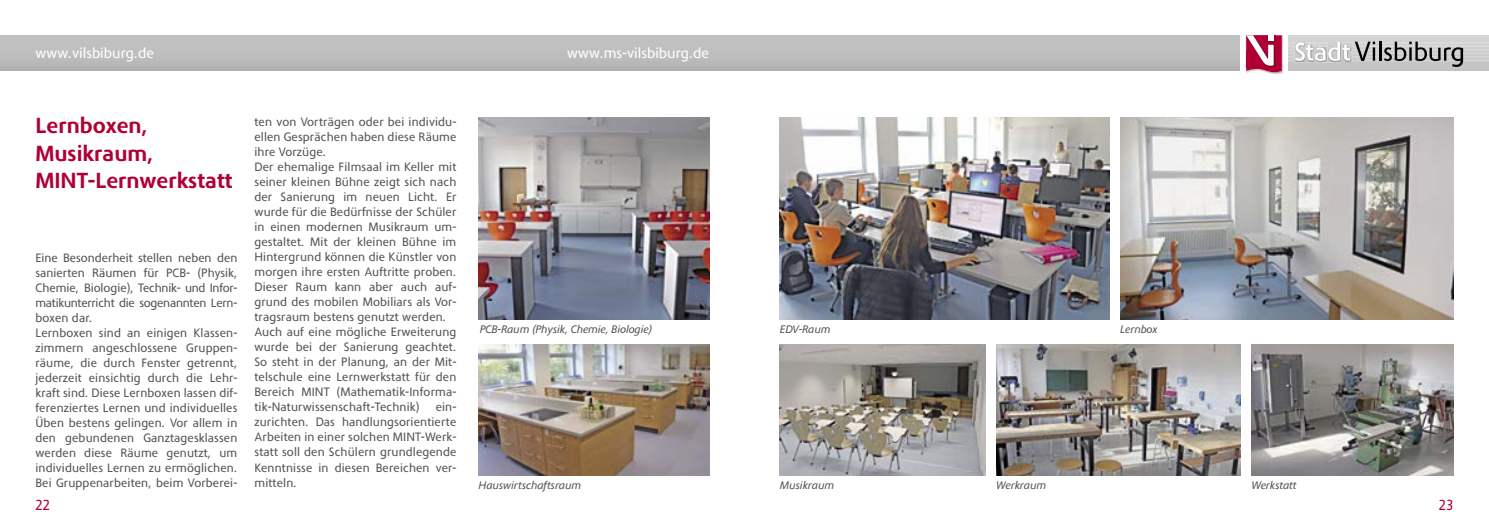
<style>
.page{position:relative;width:1489px;height:525px;background:#fff}
.page>*{position:absolute;margin:0;border:0;box-sizing:border-box;transform-origin:0 0}
.t1{font:700 22.5px/27.5px "Phoenica";color:#b00033}
.t2{font:15px "Phoenica";color:#fff}
.t3{font:15px "Phoenica";color:#b00033}
.t4{font:12.5px/15px "Phoenica";letter-spacing:.01em;color:#555}
.t5{font:italic 11.25px "Phoenica";letter-spacing:-.01em;color:#555}
</style>
<div class="page">
<img style="left:780px;top:117px;width:329px;height:202px">
<img style="left:478px;top:117px;width:231px;height:202px">
<img style="left:478px;top:344px;width:231px;height:131px">
<img style="left:1251px;top:344px;width:202px;height:131px">
<img style="left:780px;top:344px;width:205px;height:131px">
<img style="left:1120px;top:117px;width:333px;height:202px">
<img style="left:996px;top:344px;width:244px;height:131px">
<div style="left:0;top:35px;width:744px;height:36px;background:#bfbfbf"></div>
<div style="left:744px;top:35px;width:495px;height:36px;background:#bfbfbf"></div>
<hr style="left:1287px;top:35px;width:201px;height:2px;background:#d6d6d6">
<hr style="left:1287px;top:37px;width:201px;height:1px;background:#d5d5d5">
<hr style="left:1287px;top:38px;width:201px;height:2px;background:#d4d4d4">
<hr style="left:1287px;top:40px;width:201px;height:1px;background:#d3d3d3">
<hr style="left:1287px;top:67px;width:201px;height:2px;background:#c3c3c3">
<hr style="left:1287px;top:69px;width:201px;height:1px;background:#c2c2c2">
<hr style="left:1287px;top:70px;width:201px;height:1px;background:#c1c1c1">
<svg style="left:1288px;top:41px;width:200px;height:26px;background:#b4b4b4"></svg>
<img style="left:1246px;top:35px;width:37px;height:39px">
<svg style="left:1245px;top:35px;width:36px;height:37px"></svg>
<p class="t2" style="left:35px;top:45px;width:120px">www.vilsbiburg.de</p>
<p class="t2" style="left:567px;top:45px;width:143px">www.ms-vilsbiburg.de</p>
<h1 class="t1" style="left:35px;top:112px;width:199px">Lernboxen,<br>Musikraum,<br>MINT-Lernwerkstatt</h1>
<p class="t4" style="left:35px;top:250px;width:203px">Eine Besonderheit stellen neben den sanierten Räumen für PCB- (Physik, Chemie, Biologie), Technik- und Infor&shy;matikunterricht die sogenannten Lern&shy;boxen dar.<br>Lernboxen sind an einigen Klassen&shy;zimmern angeschlossene Gruppen&shy;räume, die durch Fenster getrennt, jederzeit einsichtig durch die Lehr&shy;kraft sind. Diese Lernboxen lassen dif&shy;ferenziertes Lernen und individuelles Üben bestens gelingen. Vor allem in den gebundenen Ganztagesklassen werden diese Räume genutzt, um individuelles Lernen zu ermöglichen.<br>Bei Gruppenarbeiten, beim Vorberei-</p>
<p class="t4" style="left:254px;top:115px;width:203px">ten von Vorträgen oder bei individu&shy;ellen Gesprächen haben diese Räume ihre Vorzüge.<br>Der ehemalige Filmsaal im Keller mit seiner kleinen Bühne zeigt sich nach der Sanierung im neuen Licht. Er wurde für die Bedürfnisse der Schüler in einen modernen Musikraum um&shy;gestaltet. Mit der kleinen Bühne im Hintergrund können die Künstler von morgen ihre ersten Auftritte proben.<br>Dieser Raum kann aber auch auf&shy;grund des mobilen Mobiliars als Vor&shy;tragsraum bestens genutzt werden.<br>Auch auf eine mögliche Erweiterung wurde bei der Sanierung geachtet.<br>So steht in der Planung, an der Mit&shy;telschule eine Lernwerkstatt für den Bereich MINT (Mathematik-Informa&shy;tik-Naturwissenschaft-Technik)</p>
<p class="t4" style="left:254px;top:400px;width:203px;text-align:justify;text-indent:181px">ein&shy;zurichten. Das handlungsorientierte Arbeiten in einer solchen MINT-Werk&shy;statt soll den Schülern grundlegende Kenntnisse in diesen Bereichen ver&shy;mitteln.</p>
<p class="t5" style="left:480px;top:322px;width:174px">PCB-Raum (Physik, Chemie, Biologie)</p>
<p class="t5" style="left:780px;top:322px;width:52px">EDV-Raum</p>
<p class="t5" style="left:1120px;top:322px;width:39px">Lernbox</p>
<p class="t5" style="left:478px;top:478px;width:104px">Hauswirtschaftsraum</p>
<p class="t5" style="left:780px;top:478px;width:56px">Musikraum</p>
<p class="t5" style="left:996px;top:478px;width:51px">Werkraum</p>
<p class="t5" style="left:1251px;top:478px;width:47px">Werkstatt</p>
<p class="t3" style="left:35px;top:496px;width:16px">22</p>
<p class="t3" style="left:1438px;top:496px;width:16px">23</p>
</div>
